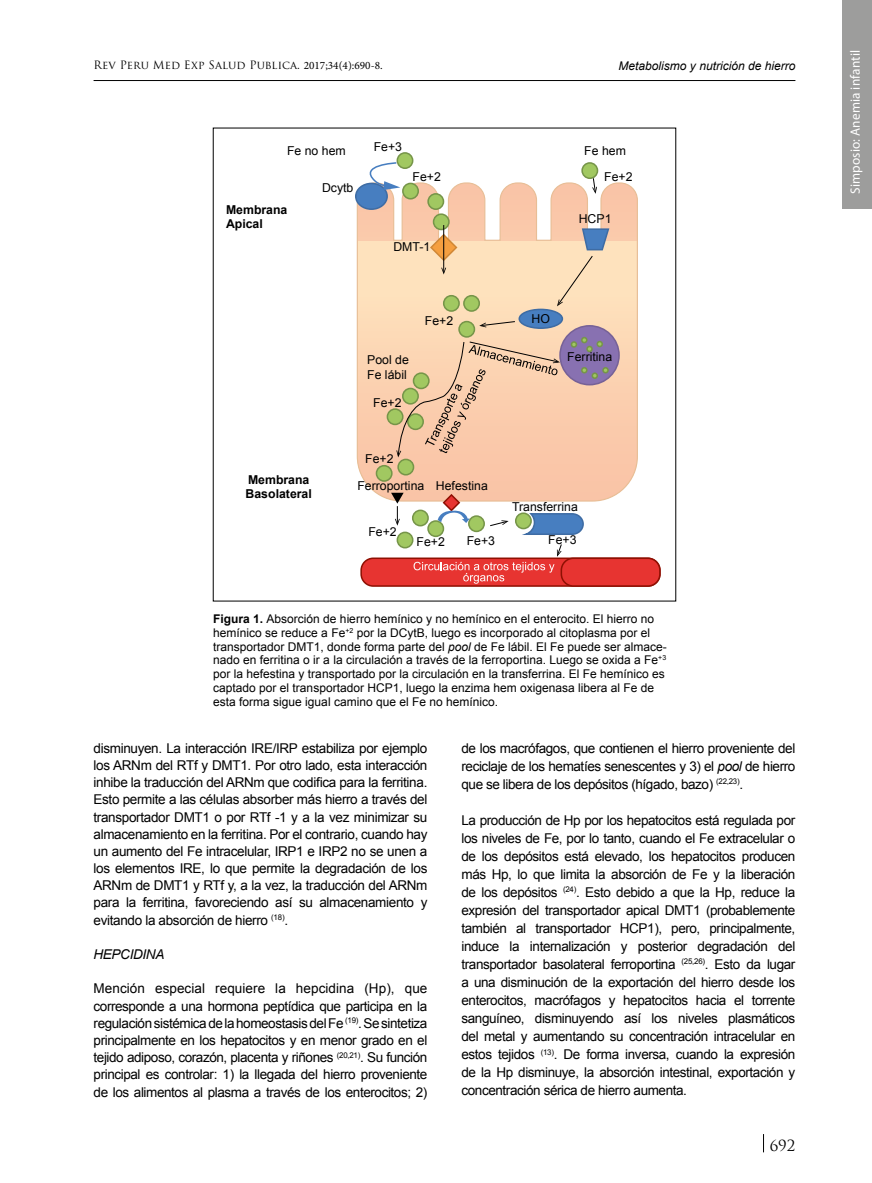
<style>
.page{position:relative;width:872px;height:1183px;background:#fff}
.page>*{position:absolute;margin:0;border:0;box-sizing:border-box;transform-origin:0 0}
.t1{font:15px "Trajan Pro";color:#000}
.t2{font:13.5px/18px "Arial";letter-spacing:-.03em;color:#000;text-align:justify}
.t3{font:13.5px "Myriad Pro";letter-spacing:.01em;color:#fff}
.t4{font:italic 13.5px "Arial";letter-spacing:-.025em;color:#000}
.t5{font:12.3px/14.7px "Arial";color:#000}
.t6{font:700 12.3px/14.7px "Arial";color:#000}
.t7{font:12px/13.8px "Arial";color:#000}
.t8{font:italic 12px "Arial";color:#000}
.t9{font:11.25px "Trajan Pro";letter-spacing:.005em;color:#000}
.s1{font-family:"Minion Pro"}
.s2{font-weight:700}
.s3{font-style:italic}
</style>
<div class="page">
<hr style="left:94px;top:80px;width:701px;height:1px;background:#000">
<div style="left:842px;top:0;width:30px;height:208px;background:#9d9d9c"></div>
<svg style="left:356px;top:182px;width:282px;height:320px;background:#fad4b6"></svg>
<div style="left:560px;top:326px;width:59px;height:58px;background:#8871b1;border-radius:50%"></div>
<div style="left:559px;top:325px;width:61px;height:60px;border:2px solid #766197;border-radius:50%"></div>
<div style="left:459px;top:321px;width:15px;height:16px;background:#a1c861;border-radius:50%"></div>
<div style="left:458px;top:321px;width:17px;height:16px;border:2px solid #769549;border-radius:50%"></div>
<div style="left:387px;top:409px;width:16px;height:15px;background:#a1c861;border-radius:50%"></div>
<div style="left:386px;top:408px;width:17px;height:17px;border:2px solid #769549;border-radius:50%"></div>
<div style="left:376px;top:465px;width:16px;height:16px;background:#a1c861;border-radius:50%"></div>
<div style="left:376px;top:465px;width:16px;height:16px;border:2px solid #769549;border-radius:50%"></div>
<div style="left:398px;top:459px;width:15px;height:15px;background:#a1c861;border-radius:50%"></div>
<div style="left:397px;top:458px;width:17px;height:17px;border:2px solid #769549;border-radius:50%"></div>
<div style="left:413px;top:510px;width:15px;height:15px;background:#a1c861;border-radius:50%"></div>
<div style="left:412px;top:509px;width:17px;height:17px;border:2px solid #769549;border-radius:50%"></div>
<div style="left:428px;top:521px;width:15px;height:15px;background:#a1c861;border-radius:50%"></div>
<div style="left:427px;top:520px;width:17px;height:17px;border:2px solid #769549;border-radius:50%"></div>
<div style="left:469px;top:516px;width:15px;height:15px;background:#a1c861;border-radius:50%"></div>
<div style="left:468px;top:515px;width:17px;height:17px;border:2px solid #769549;border-radius:50%"></div>
<div style="left:397px;top:532px;width:16px;height:15px;background:#a1c861;border-radius:50%"></div>
<div style="left:396px;top:531px;width:17px;height:17px;border:2px solid #769549;border-radius:50%"></div>
<div style="left:464px;top:295px;width:15px;height:16px;background:#a1c861;border-radius:50%"></div>
<div style="left:463px;top:295px;width:17px;height:17px;border:2px solid #769549;border-radius:50%"></div>
<svg style="left:581px;top:367px;width:14px;height:9px"></svg>
<div style="left:591px;top:372px;width:7px;height:7px;border:2px solid #769549;border-radius:50%"></div>
<div style="left:586px;top:345px;width:7px;height:7px;border:2px solid #769549;border-radius:50%"></div>
<div style="left:570px;top:341px;width:7px;height:6px;border:2px solid #769549;border-radius:50%"></div>
<svg style="left:571px;top:337px;width:31px;height:14px"></svg>
<div style="left:596px;top:341px;width:7px;height:6px;border:2px solid #769549;border-radius:50%"></div>
<div style="left:602px;top:367px;width:7px;height:6px;border:2px solid #769549;border-radius:50%"></div>
<div style="left:444px;top:295px;width:15px;height:16px;background:#a1c861;border-radius:50%"></div>
<div style="left:443px;top:295px;width:17px;height:17px;border:2px solid #769549;border-radius:50%"></div>
<div style="left:433px;top:214px;width:16px;height:15px;background:#a1c861;border-radius:50%"></div>
<div style="left:433px;top:213px;width:17px;height:17px;border:2px solid #769549;border-radius:50%"></div>
<div style="left:428px;top:194px;width:15px;height:15px;background:#a1c861;border-radius:50%"></div>
<div style="left:427px;top:193px;width:17px;height:17px;border:2px solid #769549;border-radius:50%"></div>
<div style="left:582px;top:163px;width:15px;height:15px;background:#a1c861;border-radius:50%"></div>
<div style="left:581px;top:162px;width:17px;height:17px;border:2px solid #769549;border-radius:50%"></div>
<div style="left:403px;top:183px;width:15px;height:16px;background:#a1c861;border-radius:50%"></div>
<div style="left:402px;top:183px;width:17px;height:16px;border:2px solid #769549;border-radius:50%"></div>
<div style="left:397px;top:153px;width:16px;height:15px;background:#a1c861;border-radius:50%"></div>
<div style="left:396px;top:152px;width:17px;height:17px;border:2px solid #769549;border-radius:50%"></div>
<div style="left:356px;top:183px;width:31px;height:26px;background:#477ec0;border-radius:50%"></div>
<div style="left:355px;top:183px;width:33px;height:27px;border:2px solid #3e6ca4;border-radius:50%"></div>
<div style="left:519px;top:309px;width:43px;height:19px;background:#477ec0;border-radius:50%"></div>
<div style="left:518px;top:308px;width:45px;height:21px;border:2px solid #3e6ca4;border-radius:50%"></div>
<div style="left:361px;top:558px;width:299px;height:28px;background:#e73431;border-radius:12px"></div>
<div style="left:360px;top:557px;width:300px;height:29px;border:2px solid #8f1003;border-radius:12px"></div>
<div style="left:561px;top:558px;width:99px;height:28px;background:#e73431;border-radius:12px"></div>
<div style="left:560px;top:557px;width:100px;height:29px;border:2px solid #8f1003;border-radius:12px"></div>
<div style="left:515px;top:512px;width:17px;height:17px;border:2px solid #769549;border-radius:50%"></div>
<svg style="left:516px;top:512px;width:68px;height:23px;background:#6d97b7"></svg>
<svg style="left:438px;top:492px;width:32px;height:31px"></svg>
<svg style="left:557px;top:227px;width:53px;height:79px;background:#e4cfb7"></svg>
<hr style="left:443px;top:225px;width:1px;height:47px;background:#000">
<svg style="left:429px;top:232px;width:29px;height:42px"></svg>
<svg style="left:479px;top:320px;width:37px;height:7px"></svg>
<svg style="left:357px;top:161px;width:43px;height:29px"></svg>
<svg style="left:592px;top:177px;width:5px;height:17px"></svg>
<svg style="left:490px;top:520px;width:18px;height:6px"></svg>
<svg style="left:396px;top:341px;width:164px;height:116px;background:#eac3a2"></svg>
<svg style="left:413px;top:544px;width:149px;height:39px"></svg>
<svg style="left:391px;top:492px;width:12px;height:33px"></svg>
<svg style="left:763px;top:1134px;width:1px;height:17px"></svg>
<p class="t9" style="left:94px;top:58px;width:290px">Rev Peru Med Exp Salud Publica. <span class="s1">2017;34(4):690-8.</span></p>
<p class="t8" style="left:618px;top:58px;width:178px">Metabolismo y nutrición de hierro</p>
<p class="t3" style="left:847px;top:194px;width:145px;rotate:-90deg">Simposio: Anemia infantil</p>
<p class="t5" style="left:374px;top:140px;width:30px">Fe+3</p>
<p class="t5" style="left:287px;top:143px;width:60px">Fe no hem</p>
<p class="t5" style="left:584px;top:143px;width:43px">Fe hem</p>
<p class="t5" style="left:412px;top:170px;width:30px">Fe+2</p>
<p class="t5" style="left:604px;top:170px;width:30px">Fe+2</p>
<p class="t5" style="left:579px;top:211px;width:34px">HCP1</p>
<p class="t5" style="left:322px;top:181px;width:33px">Dcytb</p>
<p class="t6" style="left:226px;top:202px;width:63px">Membrana<br>Apical</p>
<p class="t5" style="left:393px;top:239px;width:38px">DMT-1</p>
<p class="t5" style="left:425px;top:313px;width:30px">Fe+2</p>
<p class="t5" style="left:531px;top:311px;width:20px">HO</p>
<p class="t5" style="left:367px;top:352px;width:43px">Pool de<br>Fe lábil</p>
<p class="t5" style="left:567px;top:349px;width:47px">Ferritina</p>
<p class="t5" style="left:373px;top:396px;width:30px">Fe+2</p>
<p class="t6" style="left:246px;top:472px;width:68px">Membrana<br>Basolateral</p>
<p class="t5" style="left:365px;top:451px;width:30px">Fe+2</p>
<p class="t5" style="left:357px;top:478px;width:132px">Ferroportina Hefestina</p>
<p class="t5" style="left:512px;top:499px;width:67px">Transferrina</p>
<p class="t5" style="left:368px;top:524px;width:30px">Fe+2</p>
<p class="t5" style="left:416px;top:534px;width:30px">Fe+2</p>
<p class="t5" style="left:467px;top:533px;width:30px">Fe+3</p>
<p class="t5" style="left:548px;top:532px;width:30px">Fe+3</p>
<p class="t7" style="left:213px;top:611px;width:455px"><span class="s2">Figura 1.</span> Absorción de hierro hemínico y no hemínico en el enterocito. El hierro no hemínico se reduce a Fe<sup>+2</sup> por la DCytB, luego es incorporado al citoplasma por el transportador DMT1, donde forma parte del <span class="s3">pool</span> de Fe lábil. El Fe puede ser almace&shy;nado en ferritina o ir a la circulación a través de la ferroportina. Luego se oxida a Fe<sup>+3 </sup>por la hefestina y transportado por la circulación en la transferrina. El Fe hemínico es captado por el transportador HCP1, luego la enzima hem oxigenasa libera al Fe de esta forma sigue igual camino que el Fe no hemínico.</p>
<p class="t2" style="left:94px;top:739px;width:335px;line-height:17.1px">disminuyen. La interacción IRE/IRP estabiliza por ejemplo los ARNm del RTf y DMT1. Por otro lado, esta interacción inhibe la traducción del ARNm que codifica para la ferritina.<br>Esto permite a las células absorber más hierro a través del transportador DMT1 o por RTf -1 y a la vez minimizar su almacenamiento en la ferritina. Por el contrario, cuando hay un aumento del Fe intracelular, IRP1 e IRP2 no se unen a los elementos IRE, lo que permite la degradación de los ARNm de DMT1 y RTf y, a la vez, la traducción del ARNm para la ferritina, favoreciendo así su almacenamiento y evitando la absorción de hierro <sup>(18)</sup>.</p>
<p class="t4" style="left:94px;top:945px;width:72px">HEPCIDINA</p>
<p class="t2" style="left:94px;top:979px;width:335px;line-height:17.2px">Mención especial requiere la hepcidina (Hp), que corresponde a una hormona peptídica que participa en la regulación sistémica de la homeostasis del Fe <sup>(19)</sup>. Se sintetiza principalmente en los hepatocitos y en menor grado en el tejido adiposo, corazón, placenta y riñones <sup>(20,21)</sup>. Su función principal es controlar: 1) la llegada del hierro proveniente de los alimentos al plasma a través de los enterocitos; 2)</p>
<p class="t2" style="left:461px;top:739px;width:335px">de los macrófagos, que contienen el hierro proveniente del reciclaje de los hematíes senescentes y 3) el <span class="s3">pool</span> de hierro que se libera de los depósitos (hígado, bazo) <sup>(22,23)</sup>.</p>
<p class="t2" style="left:461px;top:811px;width:335px">La producción de Hp por los hepatocitos está regulada por los niveles de Fe, por lo tanto, cuando el Fe extracelular o de los depósitos está elevado, los hepatocitos producen más Hp, lo que limita la absorción de Fe y la liberación de los depósitos <sup>(24)</sup>. Esto debido a que la Hp, reduce la expresión del transportador apical DMT1 (probablemente también al transportador HCP1), pero, principalmente, induce la internalización y posterior degradación del transportador basolateral ferroportina <sup>(25,26)</sup>. Esto da lugar a una disminución de la exportación del hierro desde los enterocitos, macrófagos y hepatocitos hacia el torrente sanguíneo, disminuyendo así los niveles plasmáticos del metal y aumentando su concentración intracelular en estos tejidos <sup>(13)</sup>. De forma inversa, cuando la expresión de la Hp disminuye, la absorción intestinal, exportación y concentración sérica de hierro aumenta.</p>
<p class="t1" style="left:769px;top:1135px;width:27px">692</p>
</div>
